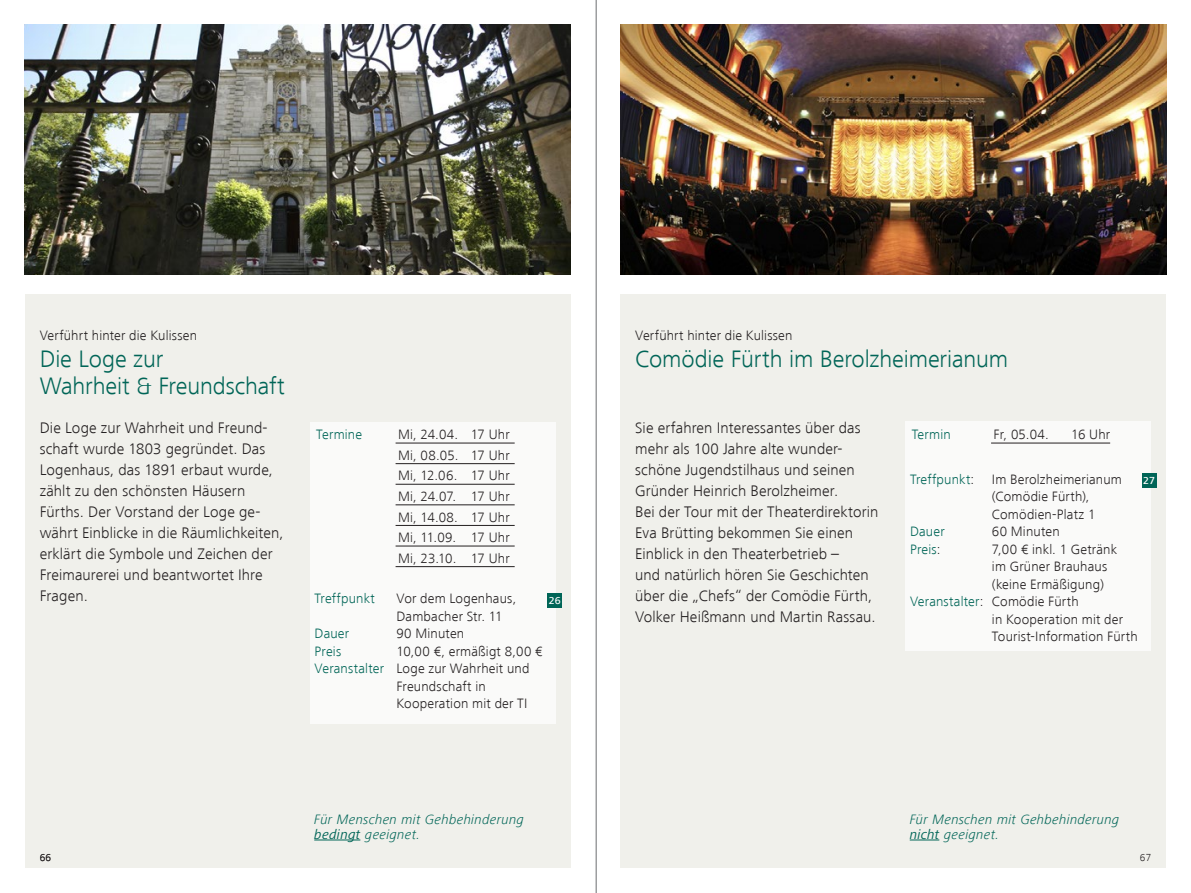
<style>
.page{position:relative;width:1191px;height:893px;background:#fff}
.page>*{position:absolute;margin:0;border:0;box-sizing:border-box;transform-origin:0 0}
.spaz_subhead_14p{font:300 24.5px/26.2px "Frutiger Next LT";letter-spacing:-.005em;color:#006557}
.spaz_fließ_9p{font:300 15.75px/21px "Frutiger Next LT";letter-spacing:.01em;color:#231f20}
.spaz_Treffpunkt{font:300 14px/17.5px "Frutiger Next LT";letter-spacing:.015em;color:#231f20}
.spaz_Termine_einspaltig{font:300 14px "Frutiger Next LT";letter-spacing:.01em;color:#231f20}
.spaz_gehbehinderung{font:italic 300 14px/14.9px "Frutiger Next LT";letter-spacing:.015em;color:#006557}
.spaz_Treffpunkt-2{font:300 14px "Frutiger Next LT";letter-spacing:.015em;color:#006557}
.Fließ_9_pt{font:300 14px "Frutiger Next LT";letter-spacing:.01em;color:#231f20}
.spaz_subhead_Rubrik{font:300 14px "Frutiger Next LT";letter-spacing:.01em;color:#231f20}
.spaz_Termine_einspaltig-2{font:300 14px "Frutiger Next LT";letter-spacing:.01em;color:#006557}
.t1{font:300 10.5px "Frutiger Next LT";color:#231f20}
.spaz_ZifferTreffpunkt{font:500 10.5px "Frutiger Next LT";color:#fff}
.s1{color:#006557}
.s2{font-family:"Frutiger Next Pro";font-weight:400}
.s3{color:#231f20}
</style>
<div class="page">
<div style="left:25px;top:295px;width:545px;height:573px;background:#f0f0eb"></div>
<img style="left:25px;top:25px;width:545px;height:250px">
<div style="left:620px;top:295px;width:546px;height:573px;background:#f0f0eb"></div>
<img style="left:620px;top:25px;width:546px;height:250px">
<div style="left:905px;top:422px;width:246px;height:229px;background:#fafaf9"></div>
<hr style="left:314px;top:840px;width:46px;height:1px;background:#006557">
<hr style="left:909px;top:840px;width:30px;height:1px;background:#006557">
<div style="left:310px;top:422px;width:246px;height:301px;background:#fafaf9"></div>
<div style="left:547px;top:593px;width:15px;height:15px;background:#006557"></div>
<div style="left:1141px;top:473px;width:15px;height:15px;background:#006557"></div>
<hr style="left:395px;top:443px;width:119px;height:1px;background:#231f20">
<hr style="left:395px;top:463px;width:119px;height:1px;background:#231f20">
<hr style="left:395px;top:484px;width:119px;height:1px;background:#231f20">
<hr style="left:395px;top:504px;width:119px;height:1px;background:#231f20">
<hr style="left:395px;top:525px;width:119px;height:1px;background:#231f20">
<hr style="left:395px;top:546px;width:119px;height:1px;background:#231f20">
<hr style="left:395px;top:566px;width:119px;height:1px;background:#231f20">
<hr style="left:991px;top:443px;width:119px;height:1px;background:#231f20">
<hr style="left:596px;top:0;width:1px;height:893px;background:#6c6d70">
<p class="Fließ_9_pt" style="left:40px;top:328px;width:159px">Verführt hinter die Kulissen</p>
<p class="spaz_subhead_14p" style="left:40px;top:346px;width:247px">Die Loge zur<br>Wahrheit &amp; Freundschaft</p>
<p class="spaz_fließ_9p" style="left:40px;top:417px;width:245px">Die Loge zur Wahrheit und Freund&shy;schaft wurde 1803 gegründet. Das<br>Logenhaus, das 1891 erbaut wurde, zählt zu den schönsten Häusern<br>Fürths. Der Vorstand der Loge ge&shy;währt Einblicke in die Räumlichkeiten, erklärt die Symbole und Zeichen der<br>Freimaurerei und beantwortet Ihre<br>Fragen.</p>
<p class="spaz_Termine_einspaltig-2" style="left:316px;top:427px;width:48px">Termine</p>
<p class="spaz_Termine_einspaltig" style="left:398px;top:427px;width:113px">Mi, 24.04. 17 Uhr</p>
<p class="spaz_Termine_einspaltig" style="left:398px;top:447px;width:113px">Mi, 08.05. 17 Uhr</p>
<p class="spaz_Termine_einspaltig" style="left:398px;top:468px;width:113px">Mi, 12.06. 17 Uhr</p>
<p class="spaz_Termine_einspaltig" style="left:398px;top:489px;width:113px">Mi, 24.07. 17 Uhr</p>
<p class="spaz_Termine_einspaltig" style="left:398px;top:509px;width:113px">Mi, 14.08. 17 Uhr</p>
<p class="spaz_Termine_einspaltig" style="left:398px;top:530px;width:113px">Mi, 11.09. 17 Uhr</p>
<p class="spaz_Termine_einspaltig" style="left:398px;top:550px;width:113px">Mi, 23.10. 17 Uhr</p>
<p class="spaz_Treffpunkt-2" style="left:314px;top:591px;width:62px">Treffpunkt</p>
<p class="spaz_Treffpunkt" style="left:396px;top:590px;width:121px">Vor dem Logenhaus,<br>Dambacher Str. 11</p>
<p class="spaz_Treffpunkt-2" style="left:314px;top:626px;width:36px">Dauer</p>
<p class="spaz_Treffpunkt" style="left:396px;top:625px;width:69px">90 Minuten</p>
<p class="spaz_Treffpunkt-2" style="left:314px;top:643px;width:28px">Preis</p>
<p class="spaz_Treffpunkt" style="left:396px;top:642px;width:148px">10,00 €, ermäßigt 8,00 €</p>
<p class="spaz_Treffpunkt" style="left:314px;top:660px;width:216px"><span class="s1">Veranstalter</span> Loge zur Wahrheit und</p>
<p class="spaz_Treffpunkt" style="left:396px;top:677px;width:91px">Freundschaft in</p>
<p class="spaz_Treffpunkt" style="left:396px;top:695px;width:132px">Kooperation mit der TI</p>
<p class="spaz_ZifferTreffpunkt" style="left:549px;top:595px;width:13px">26</p>
<p class="spaz_gehbehinderung" style="left:314px;top:812px;width:211px">Für Menschen mit Gehbehinderung <span class="s2">bedingt</span> geeignet.</p>
<p class="spaz_subhead_Rubrik" style="left:635px;top:328px;width:159px">Verführt hinter die Kulissen</p>
<p class="spaz_subhead_14p" style="left:635px;top:346px;width:374px">Comödie Fürth im Berolzheimerianum</p>
<p class="spaz_fließ_9p" style="left:635px;top:417px;width:245px">Sie erfahren Interessantes über das mehr als 100 Jahre alte wunder&shy;schöne Jugendstilhaus und seinen Gründer Heinrich Berolzheimer.<br>Bei der Tour mit der Theaterdirektorin Eva Brütting bekommen Sie einen Einblick in den Theaterbetrieb –<br>und natürlich hören Sie Geschichten über die „Chefs“ der Comödie Fürth, Volker Heißmann und Martin Rassau.</p>
<p class="spaz_Termine_einspaltig-2" style="left:911px;top:427px;width:41px">Termin</p>
<p class="spaz_Termine_einspaltig" style="left:993px;top:427px;width:57px">Fr, 05.04.</p>
<p class="spaz_Termine_einspaltig" style="left:1071px;top:427px;width:40px">16 Uhr</p>
<p class="spaz_Treffpunkt-2" style="left:910px;top:471px;width:66px">Treffpunkt<span class="s3">:</span></p>
<p class="spaz_Treffpunkt" style="left:992px;top:470px;width:131px">Im Berolzheimerianum (Comödie Fürth),<br>Comödien-Platz 1</p>
<p class="spaz_Treffpunkt-2" style="left:910px;top:524px;width:36px">Dauer</p>
<p class="spaz_Treffpunkt" style="left:992px;top:523px;width:69px">60 Minuten</p>
<p class="spaz_Treffpunkt-2" style="left:910px;top:541px;width:32px">Preis<span class="s3">:</span></p>
<p class="spaz_Treffpunkt" style="left:992px;top:540px;width:127px">7,00 € inkl. 1 Getränk</p>
<p class="spaz_Treffpunkt" style="left:992px;top:558px;width:117px">im Grüner Brauhaus</p>
<p class="spaz_Treffpunkt" style="left:992px;top:575px;width:114px">(keine Ermäßigung)</p>
<p class="spaz_Treffpunkt" style="left:910px;top:593px;width:170px"><span class="s1">Veranstalter</span>: Comödie Fürth</p>
<p class="spaz_Treffpunkt" style="left:992px;top:610px;width:133px">in Kooperation mit der</p>
<p class="spaz_Treffpunkt" style="left:992px;top:628px;width:147px">Tourist-Information Fürth</p>
<p class="spaz_ZifferTreffpunkt" style="left:1143px;top:474px;width:13px">27</p>
<p class="spaz_gehbehinderung" style="left:909px;top:812px;width:211px">Für Menschen mit Gehbehinderung <span class="s2">nicht</span> geeignet.</p>
<p class="t1" style="left:40px;top:852px;width:13px">66</p>
<p class="t1" style="left:1140px;top:852px;width:13px">67</p>
</div>
